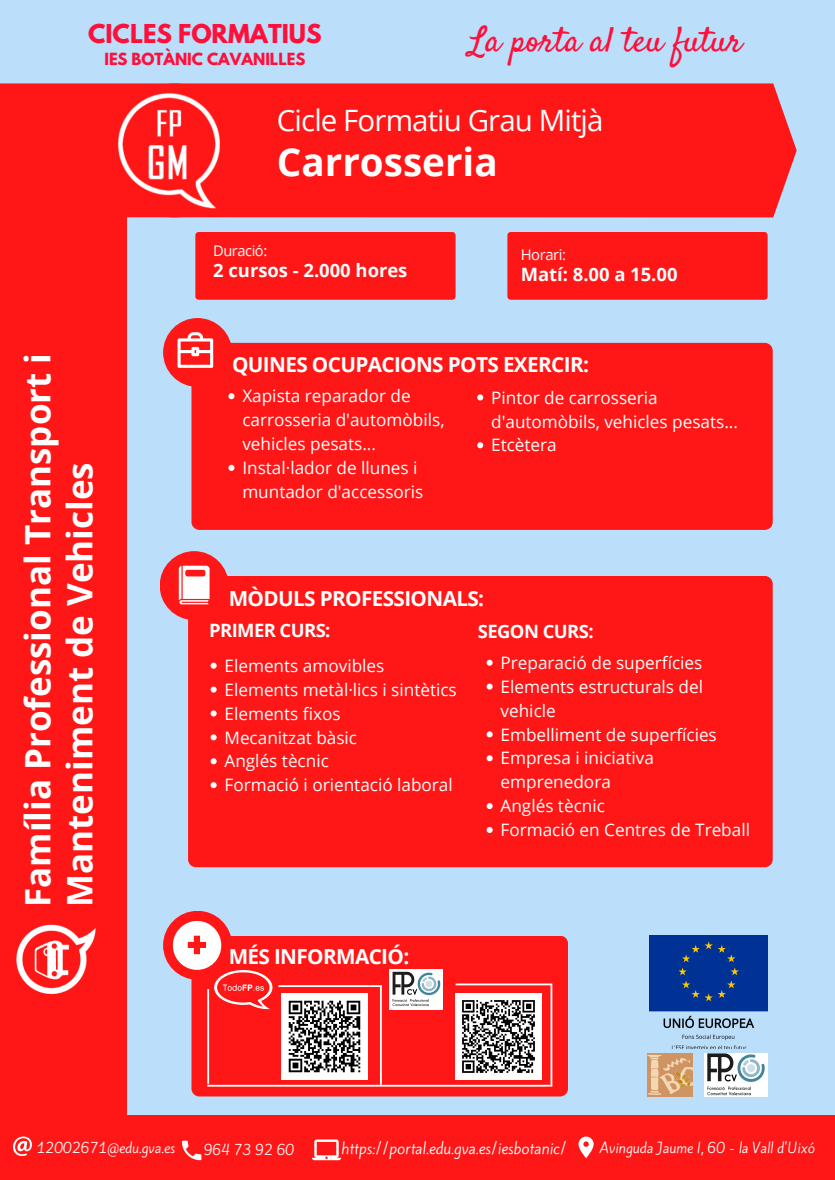
<style>
.page{position:relative;width:835px;height:1180px;background:#fff}
.page>*{position:absolute;margin:0;border:0;box-sizing:border-box;transform-origin:0 0}
.t1{font:700 38.57px "Open Sans";color:#fff}
.t2{font:700 35px/42px "Open Sans";color:#fff}
.t3{font:35px "Satisfy";color:#ff0f39}
.t4{font:29.43px "Open Sans";letter-spacing:-.03em;color:#fff}
.t5{font:700 23.07px "League Spartan";color:#ff0f39}
.t6{font:700 20.68px "Open Sans";letter-spacing:-.03em;color:#fff}
.t7{font:700 18.38px "Open Sans";color:#fff}
.t8{font:700 18.38px "Open Sans";letter-spacing:-.03em;color:#fff}
.t9{font:17.15px/23.9px "Open Sans";color:#fff}
.t10{font:700 14.84px "League Spartan";color:#ff0f39}
.t11{font:14.8px "Open Sans";letter-spacing:-.03em;color:#fff}
.t12{font:14.6px "Open Sans";letter-spacing:-.03em;color:#fff}
.t13{font:14.56px "Kite One";color:#fff}
.t14{font:13.16px "Kite One";color:#fff}
</style>
<div class="page">
<div style="left:0;top:0;width:834px;height:1180px;background:#bbdefb"></div>
<div style="left:0;top:83px;width:796px;height:134px;background:#ff1616"></div>
<div style="left:108px;top:83px;width:134px;height:134px;background:#ff1616;border-radius:50%"></div>
<img style="left:112px;top:92px;width:116px;height:116px">
<div style="left:195px;top:232px;width:260px;height:68px;background:#ff1616;border-radius:3px"></div>
<div style="left:163px;top:318px;width:69px;height:69px;background:#ff1616;border-radius:50%"></div>
<div style="left:191px;top:343px;width:581px;height:187px;background:#ff1616;border-radius:8px"></div>
<div style="left:160px;top:551px;width:69px;height:69px;background:#ff1616;border-radius:50%"></div>
<div style="left:188px;top:576px;width:584px;height:291px;background:#ff1616;border-radius:8px"></div>
<svg style="left:177px;top:332px;width:36px;height:36px"></svg>
<svg style="left:179px;top:566px;width:30px;height:38px"></svg>
<div style="left:507px;top:232px;width:260px;height:68px;background:#ff1616;border-radius:3px"></div>
<div style="left:163px;top:911px;width:69px;height:69px;background:#ff1616;border-radius:50%"></div>
<div style="left:191px;top:935px;width:377px;height:161px;background:#ff1616;border-radius:8px"></div>
<svg style="left:173px;top:921px;width:48px;height:49px"></svg>
<hr style="left:380px;top:986px;width:2px;height:99px;background:#fff">
<img style="left:389px;top:970px;width:53px;height:40px">
<hr style="left:550px;top:985px;width:2px;height:101px;background:#fff">
<hr style="left:207px;top:989px;width:2px;height:95px;background:#fff">
<hr style="left:207px;top:1085px;width:343px;height:1px;background:#fff">
<hr style="left:455px;top:983px;width:97px;height:2px;background:#fff">
<img style="left:214px;top:970px;width:59px;height:40px">
<hr style="left:278px;top:985px;width:103px;height:2px;background:#fff">
<img style="left:455px;top:993px;width:86px;height:86px">
<img style="left:281px;top:993px;width:86px;height:86px">
<img style="left:649px;top:935px;width:118px;height:114px">
<img style="left:647px;top:1053px;width:45px;height:43px">
<img style="left:704px;top:1053px;width:63px;height:43px">
<div style="left:0;top:208px;width:126px;height:923px;background:#ff1616"></div>
<img style="left:16px;top:924px;width:80px;height:71px">
<svg style="left:228px;top:393px;width:6px;height:6px"></svg>
<svg style="left:228px;top:465px;width:6px;height:6px"></svg>
<svg style="left:477px;top:394px;width:6px;height:6px"></svg>
<svg style="left:477px;top:442px;width:6px;height:6px"></svg>
<svg style="left:210px;top:662px;width:6px;height:7px"></svg>
<svg style="left:210px;top:686px;width:6px;height:6px"></svg>
<svg style="left:210px;top:710px;width:6px;height:6px"></svg>
<svg style="left:210px;top:734px;width:6px;height:6px"></svg>
<svg style="left:210px;top:758px;width:6px;height:6px"></svg>
<svg style="left:210px;top:782px;width:6px;height:6px"></svg>
<svg style="left:486px;top:660px;width:6px;height:6px"></svg>
<svg style="left:486px;top:683px;width:6px;height:6px"></svg>
<svg style="left:486px;top:731px;width:6px;height:6px"></svg>
<svg style="left:486px;top:755px;width:6px;height:6px"></svg>
<svg style="left:486px;top:803px;width:6px;height:6px"></svg>
<svg style="left:486px;top:827px;width:6px;height:6px"></svg>
<div style="left:0;top:1115px;width:834px;height:65px;background:#ff1616"></div>
<svg style="left:312px;top:1139px;width:29px;height:21px"></svg>
<svg style="left:578px;top:1136px;width:15px;height:22px"></svg>
<svg style="left:182px;top:1140px;width:19px;height:20px"></svg>
<svg style="left:13px;top:1136px;width:19px;height:20px"></svg>
<p class="t5" style="left:88px;top:22px;width:235px">CICLES FORMATIUS</p>
<p class="t10" style="left:104px;top:52px;width:202px">IES BOTÀNIC CAVANILLES</p>
<h4 class="t3" style="left:468px;top:18px;width:275px">La porta al teu futur</h4>
<p class="t4" style="left:277px;top:100px;width:328px">Cicle Formatiu Grau Mitjà</p>
<p class="t1" style="left:277px;top:135px;width:222px">Carrosseria</p>
<h6 class="t2" style="left:16px;top:907px;width:556px;rotate:-90deg">Família Professional Transport i<br>Manteniment de Vehicles</h6>
<h5 class="t12" style="left:213px;top:241px;width:56px">Duració:</h5>
<h1 class="t7" style="left:213px;top:258px;width:196px">2 cursos - 2.000 hores</h1>
<p class="t11" style="left:520px;top:244px;width:47px">Horari:</p>
<p class="t7" style="left:520px;top:261px;width:158px">Matí: 8.00 a 15.00</p>
<p class="t6" style="left:232px;top:350px;width:358px">QUINES OCUPACIONS POTS EXERCIR:</p>
<p class="t9" style="left:242px;top:384px;width:204px">Xapista reparador de carrosseria d'automòbils, vehicles pesats...</p>
<p class="t9" style="left:242px;top:455px;width:182px">Instal·lador de llunes i muntador d'accessoris</p>
<p class="t9" style="left:491px;top:385px;width:248px">Pintor de carrosseria d'automòbils, vehicles pesats...</p>
<p class="t9" style="left:491px;top:433px;width:67px">Etcètera</p>
<p class="t6" style="left:229px;top:583px;width:257px">MÒDULS PROFESSIONALS:</p>
<p class="t8" style="left:209px;top:617px;width:123px">PRIMER CURS:</p>
<p class="t8" style="left:477px;top:618px;width:117px">SEGON CURS:</p>
<p class="t9" style="left:224px;top:653px;width:161px">Elements amovibles</p>
<p class="t9" style="left:224px;top:677px;width:234px">Elements metàl·lics i sintètics</p>
<p class="t9" style="left:224px;top:701px;width:117px">Elements fixos</p>
<p class="t9" style="left:224px;top:725px;width:134px">Mecanitzat bàsic</p>
<p class="t9" style="left:224px;top:749px;width:106px">Anglés tècnic</p>
<p class="t9" style="left:224px;top:773px;width:230px">Formació i orientació laboral</p>
<h4 class="t6" style="left:229px;top:942px;width:182px">MÉS INFORMACIÓ:</h4>
<p class="t9" style="left:500px;top:650px;width:203px">Preparació de superfícies</p>
<h4 class="t9" style="left:500px;top:674px;width:204px">Elements estructurals del vehicle</h4>
<p class="t9" style="left:500px;top:722px;width:218px">Embelliment de superfícies</p>
<p class="t9" style="left:500px;top:746px;width:155px">Empresa i iniciativa emprenedora</p>
<p class="t9" style="left:500px;top:793px;width:106px">Anglés tècnic</p>
<p class="t9" style="left:500px;top:817px;width:251px">Formació en Centres de Treball</p>
<p class="t14" style="left:37px;top:1138px;width:140px">12002671@edu.gva.es</p>
<p class="t14" style="left:204px;top:1140px;width:92px">964 73 92 60</p>
<p class="t13" style="left:341px;top:1138px;width:227px">https://portal.edu.gva.es/iesbotanic/</p>
<p class="t14" style="left:600px;top:1138px;width:216px">Avinguda Jaume I, 60 - la Vall d'Uixó</p>
</div>
